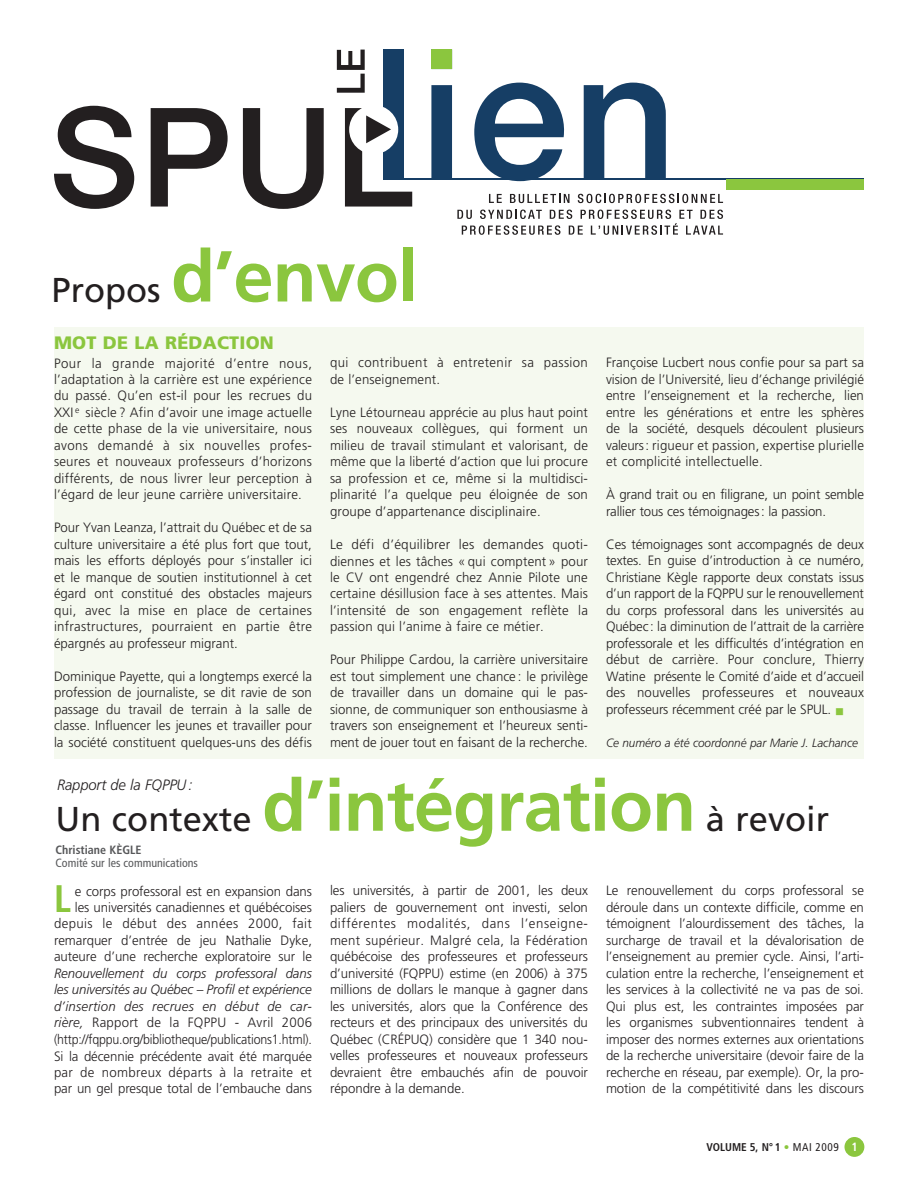
<style>
.page{position:relative;width:918px;height:1188px;background:#fff}
.page>*{position:absolute;margin:0;border:0;box-sizing:border-box;transform-origin:0 0}
.t1{font:700 72px "Frutiger";letter-spacing:-.01em;color:#8bc63e}
.t2{font:700 condensed 38.4px "Frutiger";color:#8bc63e}
.t3{font:34.5px "Frutiger";color:#231f20}
.t4{font:900 18px "Frutiger";letter-spacing:.01em;color:#8bc63e}
.t5{font:italic 300 15px "Frutiger";letter-spacing:-.005em;color:#231f20}
.t6{font:300 13.5px/16.5px "Frutiger";color:#231f20;text-align:justify}
.t7{font:300 13.5px/16.5px "Frutiger";letter-spacing:.03em;color:#231f20}
.t8{font:italic 300 12px "Frutiger";letter-spacing:-.005em;color:#231f20}
.t9{font:condensed 12px "Frutiger";color:#57585a}
.t10{font:700 condensed 12px "Frutiger";color:#57585a}
.t11{font:700 condensed 11.25px "Frutiger";color:#231f20}
.s1{font-weight:400;font-size:34.5px;color:#231f20}
.s2{font-weight:700;font-size:72px;color:#8bc63e}
.s3{font-style:italic}
.s4{color:#8bc63e}
.s5{font-weight:400}
.s6{font-size:12px;color:#fff}
</style>
<div class="page">
<div style="left:844px;top:1137px;width:20px;height:20px;background:#8bc63e;border-radius:50%"></div>
<div style="left:54px;top:327px;width:810px;height:432px;background:#f5f9ef"></div>
<hr style="left:383px;top:178px;width:481px;height:2px;background:#163e65">
<svg style="left:54px;top:106px;width:80px;height:103px"></svg>
<svg style="left:151px;top:108px;width:77px;height:99px"></svg>
<svg style="left:243px;top:108px;width:81px;height:101px"></svg>
<div style="left:383px;top:50px;width:21px;height:129px;background:#163e65"></div>
<svg style="left:431px;top:49px;width:21px;height:129px;background:#486d74"></svg>
<svg style="left:474px;top:83px;width:91px;height:98px"></svg>
<svg style="left:584px;top:83px;width:82px;height:95px"></svg>
<svg style="left:337px;top:50px;width:28px;height:43px"></svg>
<div style="left:727px;top:179px;width:137px;height:11px;background:#8bc63e"></div>
<svg style="left:345px;top:108px;width:67px;height:99px"></svg>
<svg style="left:489px;top:194px;width:13px;height:9px"></svg>
<svg style="left:510px;top:194px;width:60px;height:9px"></svg>
<svg style="left:578px;top:194px;width:145px;height:9px"></svg>
<svg style="left:457px;top:210px;width:266px;height:25px"></svg>
<h1 class="t1" style="left:52px;top:248px;width:368px"><span class="s1">Propos</span> d’envol</h1>
<h3 class="t4" style="left:54px;top:336px;width:221px">MOT DE LA RÉDACTION</h3>
<p class="t6" style="left:54px;top:356px;width:260px">Pour la grande majorité d’entre nous, l’adaptation à la carrière est une expérience du passé. Qu’en est-il pour les recrues du XXI <sup>e</sup> siècle ? Afin d’avoir une image actuelle de cette phase de la vie universitaire, nous avons demandé à six nouvelles profes&shy;seures et nouveaux professeurs d’horizons différents, de nous livrer leur perception à l’égard de leur jeune carrière universitaire.</p>
<p class="t6" style="left:54px;top:521px;width:260px">Pour Yvan Leanza, l’attrait du Québec et de sa culture universitaire a été plus fort que tout, mais les efforts déployés pour s’installer ici et le manque de soutien institutionnel à cet égard ont constitué des obstacles majeurs qui, avec la mise en place de certaines infrastructures, pourraient en partie être épargnés au professeur migrant.</p>
<p class="t6" style="left:54px;top:669px;width:260px">Dominique Payette, qui a longtemps exercé la profession de journaliste, se dit ravie de son passage du travail de terrain à la salle de classe. Influencer les jeunes et travailler pour la société constituent quelques-uns des défis</p>
<p class="t7" style="left:330px;top:356px;width:260px">qui contribuent à entretenir sa passion de l’enseignement.</p>
<p class="t6" style="left:330px;top:405px;width:260px">Lyne Létourneau apprécie au plus haut point ses nouveaux collègues, qui forment un milieu de travail stimulant et valorisant, de même que la liberté d’action que lui procure sa profession et ce, même si la multidisci&shy;plinarité l’a quelque peu éloignée de son groupe d’appartenance disciplinaire.</p>
<p class="t6" style="left:330px;top:537px;width:260px">Le défi d’équilibrer les demandes quoti&shy;diennes et les tâches « qui comptent » pour le CV ont engendré chez Annie Pilote une certaine désillusion face à ses attentes. Mais l’intensité de son engagement reflète la passion qui l’anime à faire ce métier.</p>
<p class="t6" style="left:330px;top:653px;width:260px">Pour Philippe Cardou, la carrière universitaire est tout simplement une chance : le privilège de travailler dans un domaine qui le pas&shy;sionne, de communiquer son enthousiasme à travers son enseignement et l’heureux senti&shy;ment de jouer tout en faisant de la recherche.</p>
<p class="t6" style="left:606px;top:356px;width:260px">Françoise Lucbert nous confie pour sa part sa vision de l’Université, lieu d’échange privilégié entre l’enseignement et la recherche, lien entre les générations et entre les sphères de la société, desquels découlent plusieurs valeurs: rigueur et passion, expertise plurielle et complicité intellectuelle.</p>
<p class="t6" style="left:606px;top:488px;width:259px">À grand trait ou en filigrane, un point semble rallier tous ces témoignages: la passion.</p>
<p class="t6" style="left:606px;top:537px;width:260px">Ces témoignages sont accompagnés de deux textes. En guise d’introduction à ce numéro, Christiane Kègle rapporte deux constats issus d’un rapport de la FQPPU sur le renouvellement du corps professoral dans les universités au Québec: la diminution de l’attrait de la carrière professorale et les difficultés d’intégration en début de carrière. Pour conclure, Thierry Watine présente le Comité d’aide et d’accueil des nouvelles professeures et nouveaux professeurs récemment créé par le SPUL.</p>
<p class="t8" style="left:606px;top:738px;width:254px">Ce numéro a été coordonné par Marie J. Lachance</p>
<h3 class="t3" style="left:56px;top:805px;width:775px">Un contexte <span class="s2">d’intégration</span> à revoir</h3>
<p class="t10" style="left:56px;top:845px;width:88px">Christiane KÈGLE</p>
<p class="t9" style="left:56px;top:858px;width:144px">Comité sur les communications</p>
<p class="t5" style="left:57px;top:779px;width:137px">Rapport de la FQPPU:</p>
<h2 class="t2" style="left:54px;top:883px;width:19px">L</h2>
<p class="t6" style="left:54px;top:884px;width:260px;text-align:right">e corps professoral est en expansion dans<br>les universités canadiennes et québécoises depuis le début des années 2000, fait remarquer d’entrée de jeu Nathalie Dyke, auteure d’une recherche exploratoire sur le</p>
<p class="t6" style="left:54px;top:966px;width:260px"><span class="s3">Renouvellement du corps professoral dans les universités au Québec – Profil et expérience d’insertion des recrues en début de car&shy;rière,</span> Rapport de la FQPPU - Avril 2006 (http://fqppu.org/bibliotheque/publications1.html).<br>Si la décennie précédente avait été marquée par de nombreux départs à la retraite et par un gel presque total de l’embauche dans</p>
<p class="t6" style="left:330px;top:884px;width:260px">les universités, à partir de 2001, les deux paliers de gouvernement ont investi, selon différentes modalités, dans l’enseigne&shy;ment supérieur. Malgré cela, la Fédération québécoise des professeures et professeurs d’université (FQPPU) estime (en 2006) à 375 millions de dollars le manque à gagner dans les universités, alors que la Conférence des recteurs et des principaux des universités du Québec (CRÉPUQ) considère que 1 340 nou&shy;velles professeures et nouveaux professeurs devraient être embauchés afin de pouvoir répondre à la demande.</p>
<p class="t6" style="left:606px;top:884px;width:259px">Le renouvellement du corps professoral se déroule dans un contexte difficile, comme en témoignent l’alourdissement des tâches, la surcharge de travail et la dévalorisation de l’enseignement au premier cycle. Ainsi, l’arti&shy;culation entre la recherche, l’enseignement et les services à la collectivité ne va pas de soi.<br>Qui plus est, les contraintes imposées par les organismes subventionnaires tendent à imposer des normes externes aux orientations de la recherche universitaire (devoir faire de la recherche en réseau, par exemple). Or, la pro&shy;motion de la compétitivité dans les discours</p>
<p class="t11" style="left:706px;top:1143px;width:153px">VOLUME 5, N°1 <span class="s4">•</span> <span class="s5">MAI 2009</span> <span class="s6">1</span></p>
</div>
